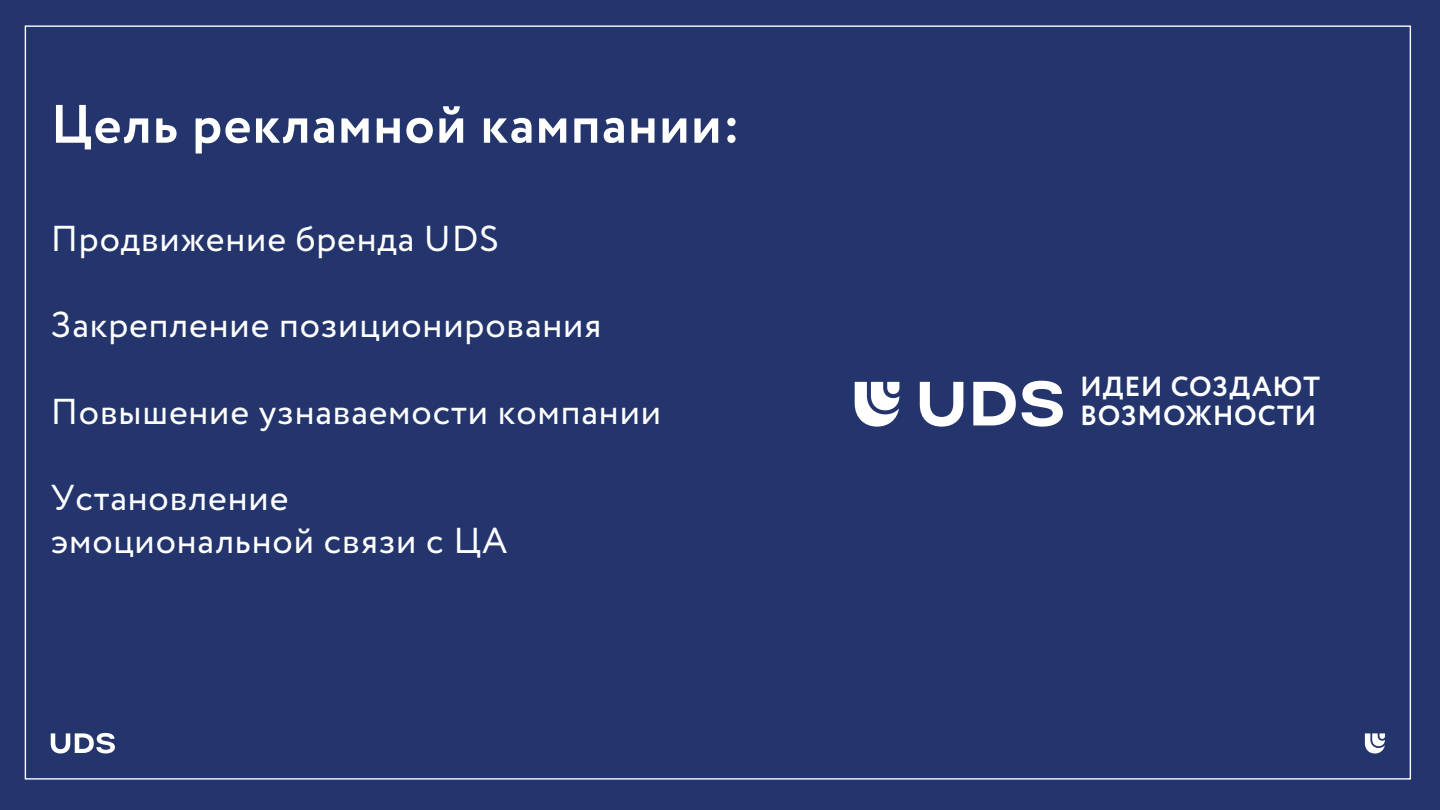
<style>
.page{position:relative;width:1440px;height:810px;background:#23356c}
.page>*{position:absolute;margin:0;border:0;box-sizing:border-box;transform-origin:0 0}
.t1{font:700 54px "Circe";letter-spacing:.02em;color:#fff}
.t2{font:36px/43.2px "Circe";letter-spacing:.02em;color:#fff}
.t3{font:700 27.67px/29px "Circe";letter-spacing:.025em;color:#fff}
</style>
<div class="page">
<svg style="left:51px;top:733px;width:64px;height:20px"></svg>
<svg style="left:1365px;top:733px;width:20px;height:20px"></svg>
<svg style="left:855px;top:381px;width:208px;height:46px"></svg>
<h1 class="t1" style="left:51px;top:88px;width:691px">Цель рекламной кампании:</h1>
<p class="t2" style="left:51px;top:218px;width:450px">Продвижение бренда UDS</p>
<p class="t2" style="left:51px;top:304px;width:552px">Закрепление позиционирования</p>
<p class="t2" style="left:51px;top:391px;width:612px">Повышение узнаваемости компании</p>
<p class="t2" style="left:51px;top:477px;width:458px">Установление эмоциональной связи с ЦА</p>
<p class="t3" style="left:1080px;top:374px;width:241px">ИДЕИ СОЗДАЮТ<br>ВОЗМОЖНОСТИ</p>
</div>
